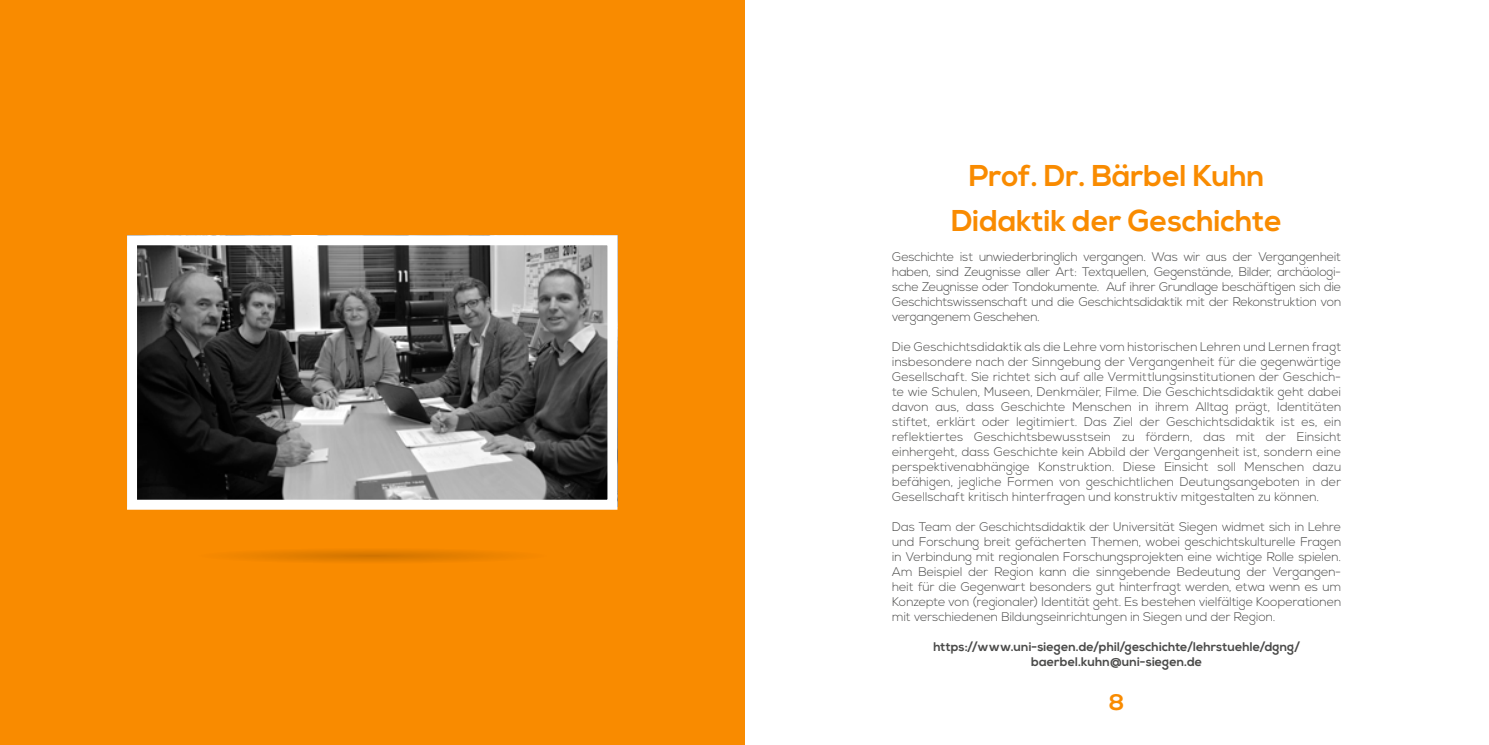
<style>
.page{position:relative;width:1489px;height:745px;background:#fff}
.page>*{position:absolute;margin:0;border:0;box-sizing:border-box;transform-origin:0 0}
.t1{font:700 30px/45px "Nexa";color:#f98b00;text-align:center}
.t2{font:700 22.5px "Nexa";color:#f98b00}
.t3{font:300 12.5px/15px "Nexa";letter-spacing:-.005em;color:#4a4a49;text-align:justify}
.t4{font:700 12.5px/15px "Nexa";letter-spacing:.01em;color:#4a4a49;text-align:center}
</style>
<div class="page">
<div style="left:0;top:0;width:744px;height:744px;background:#f98b00"></div>
<svg style="left:240px;top:550px;width:266px;height:12px"></svg>
<img style="left:138px;top:246px;width:468px;height:252px">
<div style="left:127px;top:235px;width:490px;height:274px;border:10px solid #fff"></div>
<h1 class="t1" style="left:951px;top:154px;width:332px">Prof. Dr. Bärbel Kuhn<br>Didaktik der Geschichte</h1>
<p class="t3" style="left:892px;top:249px;width:450px">Geschichte ist unwiederbringlich vergangen. Was wir aus der Vergangenheit haben, sind Zeugnisse aller Art: Textquellen, Gegenstände, Bilder, archäologi&shy;sche Zeugnisse oder Tondokumente. Auf ihrer Grundlage beschäftigen sich die Geschichtswissenschaft und die Geschichtsdidaktik mit der Rekonstruktion von vergangenem Geschehen.</p>
<p class="t3" style="left:892px;top:339px;width:450px">Die Geschichtsdidaktik als die Lehre vom historischen Lehren und Lernen fragt insbesondere nach der Sinngebung der Vergangenheit für die gegenwärtige Gesellschaft. Sie richtet sich auf alle Vermittlungsinstitutionen der Geschich&shy;te wie Schulen, Museen, Denkmäler, Filme. Die Geschichtsdidaktik geht dabei davon aus, dass Geschichte Menschen in ihrem Alltag prägt, Identitäten stiftet, erklärt oder legitimiert. Das Ziel der Geschichtsdidaktik ist es, ein reflektiertes Geschichtsbewusstsein zu fördern, das mit der Einsicht einhergeht, dass Geschichte kein Abbild der Vergangenheit ist, sondern eine perspektivenabhängige Konstruktion. Diese Einsicht soll Menschen dazu befähigen, jegliche Formen von geschichtlichen Deutungsangeboten in der Gesellschaft kritisch hinterfragen und konstruktiv mitgestalten zu können.</p>
<p class="t3" style="left:892px;top:519px;width:450px">Das Team der Geschichtsdidaktik der Universität Siegen widmet sich in Lehre und Forschung breit gefächerten Themen, wobei geschichtskulturelle Fragen in Verbindung mit regionalen Forschungsprojekten eine wichtige Rolle spielen.<br>Am Beispiel der Region kann die sinngebende Bedeutung der Vergangen&shy;heit für die Gegenwart besonders gut hinterfragt werden, etwa wenn es um Konzepte von (regionaler) Identität geht. Es bestehen vielfältige Kooperationen mit verschiedenen Bildungseinrichtungen in Siegen und der Region.</p>
<p class="t4" style="left:933px;top:639px;width:368px">https://www.uni-siegen.de/phil/geschichte/lehrstuehle/dgng/ baerbel.kuhn@uni-siegen.de</p>
<h2 class="t2" style="left:1109px;top:688px;width:17px">8</h2>
</div>
